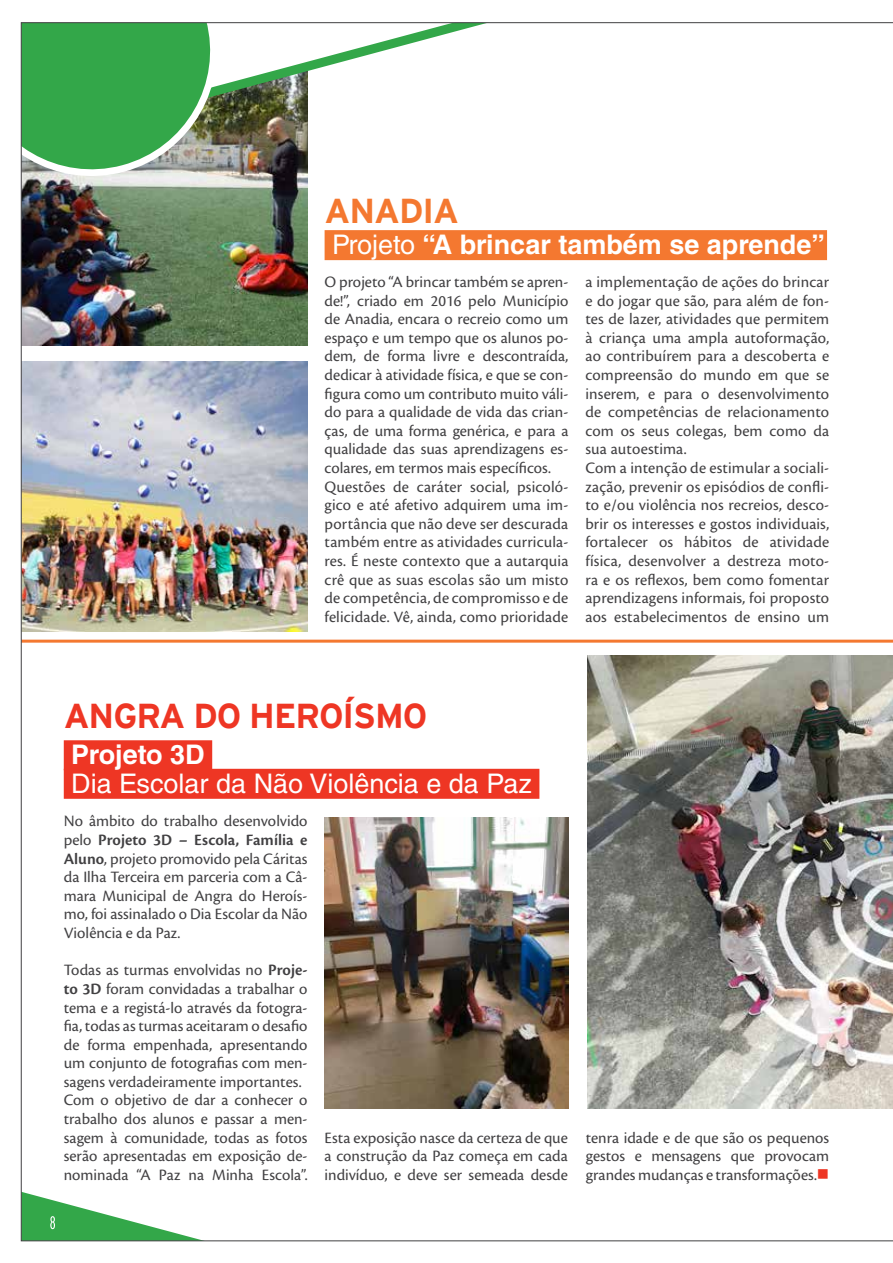
<style>
.page{position:relative;width:893px;height:1263px;background:#fff}
.page>*{position:absolute;margin:0;border:0;box-sizing:border-box;transform-origin:0 0}
.t1{font:700 34.5px "Interstate";letter-spacing:-.03em;color:#ee3624}
.t2{font:700 34.5px "Interstate";letter-spacing:-.03em;color:#f47830}
.t3{font:700 27px "Helvetica LT Std";color:#fff}
.t4{font:27px "Helvetica LT Std";color:#fff}
.t5{font:16.5px/18.6px "Cronos Pro";letter-spacing:.005em;color:#414042;text-align:justify}
.s1{font-weight:400}
.s2{font-weight:600}
.s3{color:#ee3624}
</style>
<div class="page">
<img style="left:20px;top:22px;width:873px;height:1220px">
<h1 class="t2" style="left:325px;top:191px;width:133px">ANADIA</h1>
<h2 class="t3" style="left:332px;top:228px;width:494px"><span class="s1">Projeto</span> “A brincar também se aprende”</h2>
<p class="t5" style="left:585px;top:273px;width:245px;text-align:left">a implementação de ações do brincar e do jogar que são, para além de fon‑ tes de lazer, atividades que permitem à criança uma ampla autoformação, ao contribuírem para a descoberta e compreensão do mundo em que se inserem, e para o desenvolvimento de competências de relacionamento com os seus colegas, bem como da sua autoestima.<br>Com a intenção de estimular a sociali‑ zação, prevenir os episódios de confli‑ to e/ou violência nos recreios, desco‑ brir os interesses e gostos individuais, fortalecer os hábitos de atividade física, desenvolver a destreza moto‑ ra e os reflexos, bem como fomentar aprendizagens informais, foi proposto aos estabelecimentos de ensino um</p>
<p class="t5" style="left:325px;top:273px;width:245px;text-align:left">O projeto “A brincar também se apren‑ de!”, criado em 2016 pelo Município de Anadia, encara o recreio como um espaço e um tempo que os alunos po‑ dem, de forma livre e descontraída, dedicar à atividade física, e que se con‑ figura como um contributo muito váli‑ do para a qualidade de vida das crian‑ ças, de uma forma genérica, e para a qualidade das suas aprendizagens es‑ colares, em termos mais específicos.<br>Questões de caráter social, psicoló‑ gico e até afetivo adquirem uma im‑ portância que não deve ser descurada também entre as atividades curricula‑ res. É neste contexto que a autarquia crê que as suas escolas são um misto de competência, de compromisso e de felicidade. Vê, ainda, como prioridade</p>
<h1 class="t1" style="left:64px;top:696px;width:365px">ANGRA DO HEROÍSMO</h1>
<h2 class="t3" style="left:71px;top:738px;width:135px">Projeto 3D</h2>
<h2 class="t4" style="left:71px;top:768px;width:462px">Dia Escolar da Não Violência e da Paz</h2>
<p class="t5" style="left:64px;top:812px;width:245px">No âmbito do trabalho desenvolvido pelo <span class="s2">Projeto 3D – Escola, Família e Aluno</span>, projeto promovido pela Cáritas da Ilha Terceira em parceria com a Câ‑ mara Municipal de Angra do Heroís‑ mo, foi assinalado o Dia Escolar da Não Violência e da Paz.</p>
<p class="t5" style="left:64px;top:961px;width:245px;text-align:left">Todas as turmas envolvidas no <span class="s2">Proje‑ to 3D</span> foram convidadas a trabalhar o tema e a registá‑lo através da fotogra‑ fia, todas as turmas aceitaram o desafio de forma empenhada, apresentando um conjunto de fotografias com men‑ sagens verdadeiramente importantes.<br>Com o objetivo de dar a conhecer o trabalho dos alunos e passar a men‑ sagem à comunidade, todas as fotos serão apresentadas em exposição de‑ nominada “A Paz na Minha Escola”.</p>
<p class="t5" style="left:325px;top:1128px;width:245px">Esta exposição nasce da certeza de que a construção da Paz começa em cada indivíduo, e deve ser semeada desde</p>
<p class="t5" style="left:586px;top:1128px;width:245px">tenra idade e de que são os pequenos gestos e mensagens que provocam grandes mudanças e transformações.<span class="s3">■</span></p>
</div>
